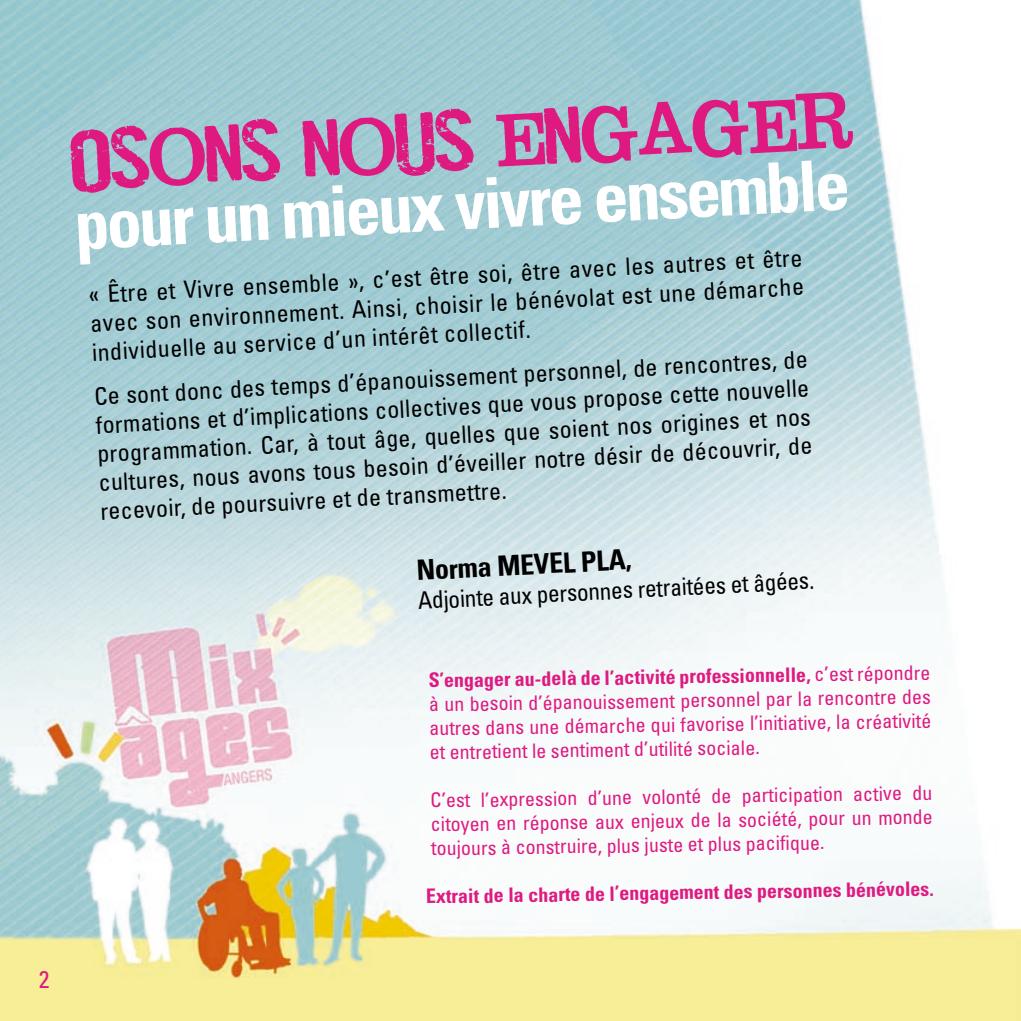
<style>
.page{position:relative;width:1021px;height:1021px;background:#fff}
.page>*{position:absolute;margin:0;border:0;box-sizing:border-box;transform-origin:0 0}
.t1{font:700 condensed 70px "Univers";color:#fff}
.t2{font:48px "jailb Ir D Jen NA";color:#de1a81}
.t3{font:700 condensed 28px "Univers";color:#000}
.t4{font:condensed 24px/28.8px "Univers";color:#000;text-align:justify}
.t5{font:condensed 24px "Univers";color:#de1a81}
.t6{font:condensed 20px/24px "Univers";color:#de1a81;text-align:justify}
.t7{font:700 condensed 20px "Univers";color:#de1a81}
.s1{font-weight:700}
</style>
<div class="page">
<img style="left:0;top:0;width:1020px;height:1020px">
<h2 class="t2" style="left:70px;top:149px;width:769px;rotate:-3deg">Osons nous e nga ge r</h2>
<h1 class="t1" style="left:72px;top:182px;width:777px;rotate:-3deg">pourun mieux vivre ensemble</h1>
<p class="t4" style="left:88px;top:280px;width:716px;rotate:-3deg">« Être et Vivre ensemble », c’est être soi, être avec les autres et être avec son environnement. Ainsi, choisir le bénévolat est une démarche individuelle au service d’un intérêtcollectif.</p>
<p class="t4" style="left:93px;top:381px;width:716px;rotate:-3deg">Ce sontdonc des temps d’épanouissementpersonnel, de rencontres, de formations etd’implications collectives que vous propose cette nouvelle programmation. Car, à tout âge, quelles que soient nos origines et nos cultures, nous avons tous besoin d’éveiller notre désir de découvrir, de recevoir, de poursuivre etde transmettre.</p>
<p class="t3" style="left:415px;top:553px;width:217px;rotate:-3deg">Norma MEVEL PLA,</p>
<p class="t4" style="left:417px;top:586px;width:398px;rotate:-3deg">Adjointe aux personnes retraitées etâgées.</p>
<p class="t6" style="left:428px;top:668px;width:503px;rotate:-1deg"><span class="s1">S’engagerau-delà de l’activité professionnelle,</span> c’estrépondre à un besoin d’épanouissementpersonnel parla rencontre des autres dans une démarche qui favorise l’initiative, la créativité etentretientle sentimentd’utilité sociale.</p>
<p class="t6" style="left:430px;top:788px;width:506px;rotate:-1deg">C’est l’expression d’une volonté de participation active du citoyen en réponse aux enjeux de la société, pour un monde toujours à construire, plus juste etplus pacifi que.</p>
<p class="t7" style="left:426px;top:884px;width:509px;rotate:-1deg">Extrait de la charte de l’engagement des personnes bénévoles.</p>
<p class="t5" style="left:39px;top:963px;width:12px">2</p>
</div>
